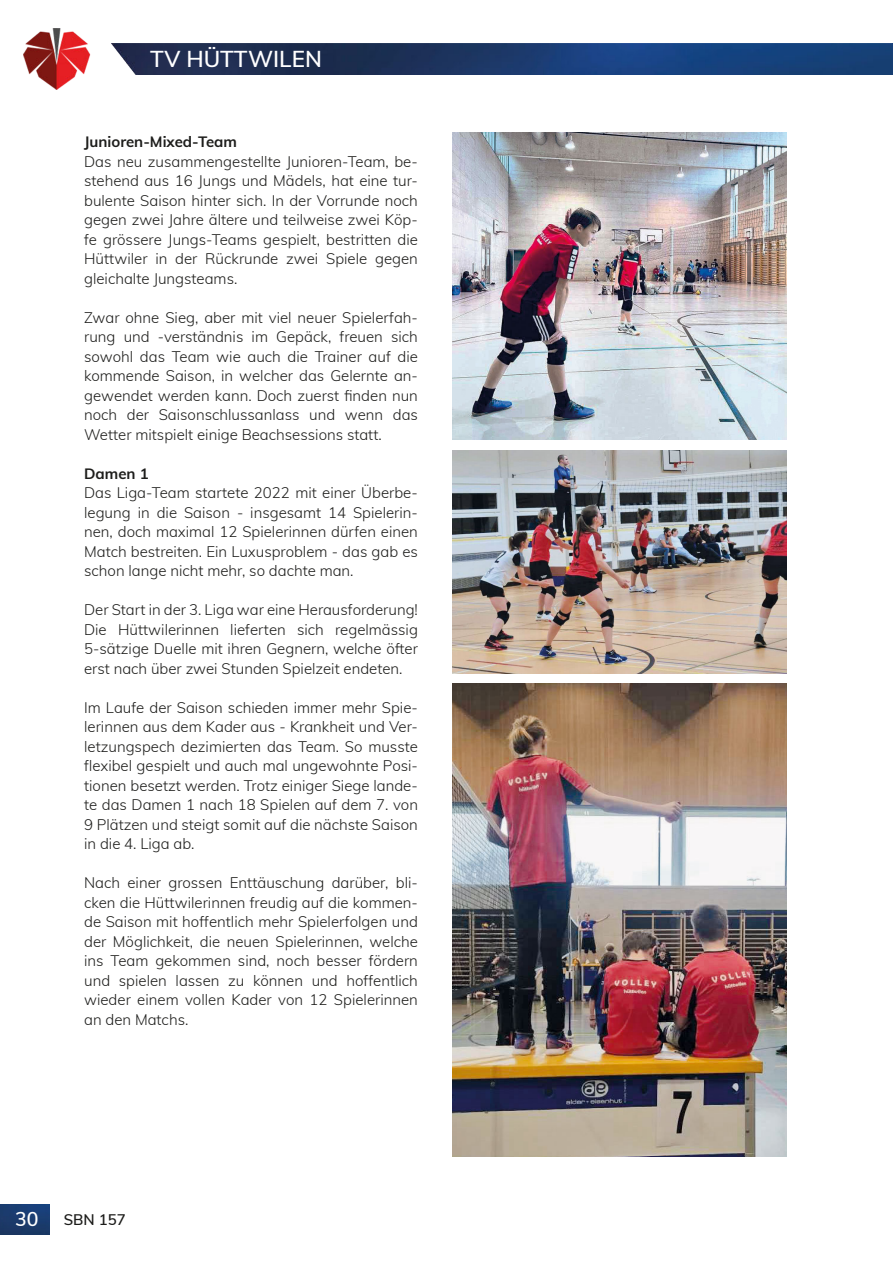
<style>
.page{position:relative;width:893px;height:1263px;background:#fff}
.page>*{position:absolute;margin:0;border:0;box-sizing:border-box;transform-origin:0 0}
.t1{font:600 22.5px "Muli";color:#fff}
.t2{font:600 19.5px "Muli";color:#fff}
.t3{font:300 15px/19.5px "Muli";color:#1d1d1b;text-align:justify}
.t4{font:700 15px "Muli";color:#1d1d1b}
.t5{font:600 15px "Muli";color:#1d1d1b}
</style>
<div class="page">
<img style="left:112px;top:44px;width:781px;height:30px">
<img style="left:0;top:1205px;width:50px;height:30px">
<img style="left:23px;top:28px;width:68px;height:61px">
<img style="left:453px;top:133px;width:333px;height:307px">
<img style="left:453px;top:450px;width:334px;height:224px">
<img style="left:453px;top:683px;width:334px;height:474px">
<h1 class="t1" style="left:150px;top:43px;width:173px">TV HÜTTWILEN</h1>
<p class="t4" style="left:84px;top:131px;width:154px">Junioren-Mixed-Team</p>
<p class="t3" style="left:84px;top:151px;width:335px">Das neu zusammengestellte Junioren-Team, be&shy;stehend aus 16 Jungs und Mädels, hat eine tur&shy;bulente Saison hinter sich. In der Vorrunde noch gegen zwei Jahre ältere und teilweise zwei Köp&shy;fe grössere Jungs-Teams gespielt, bestritten die Hüttwiler in der Rückrunde zwei Spiele gegen gleichalte Jungsteams.</p>
<p class="t3" style="left:84px;top:307px;width:335px">Zwar ohne Sieg, aber mit viel neuer Spielerfah&shy;rung und -verständnis im Gepäck, freuen sich sowohl das Team wie auch die Trainer auf die kommende Saison, in welcher das Gelernte an&shy;gewendet werden kann. Doch zuerst finden nun noch der Saisonschlussanlass und wenn das Wetter mitspielt einige Beachsessions statt.</p>
<p class="t4" style="left:84px;top:462px;width:66px">Damen 1</p>
<p class="t3" style="left:84px;top:482px;width:335px">Das Liga-Team startete 2022 mit einer Überbe&shy;legung in die Saison - insgesamt 14 Spielerin&shy;nen, doch maximal 12 Spielerinnen dürfen einen Match bestreiten. Ein Luxusproblem - das gab es schon lange nicht mehr, so dachte man.</p>
<p class="t3" style="left:84px;top:599px;width:335px">Der Start in der 3. Liga war eine Herausforderung!<br>Die Hüttwilerinnen lieferten sich regelmässig 5-sätzige Duelle mit ihren Gegnern, welche öfter erst nach über zwei Stunden Spielzeit endeten.</p>
<p class="t3" style="left:84px;top:697px;width:335px">Im Laufe der Saison schieden immer mehr Spie&shy;lerinnen aus dem Kader aus - Krankheit und Ver&shy;letzungspech dezimierten das Team. So musste flexibel gespielt und auch mal ungewohnte Posi&shy;tionen besetzt werden. Trotz einiger Siege lande&shy;te das Damen 1 nach 18 Spielen auf dem 7. von 9 Plätzen und steigt somit auf die nächste Saison in die 4. Liga ab.</p>
<p class="t3" style="left:84px;top:872px;width:335px">Nach einer grossen Enttäuschung darüber, bli&shy;cken die Hüttwilerinnen freudig auf die kommen&shy;de Saison mit hoffentlich mehr Spielerfolgen und der Möglichkeit, die neuen Spielerinnen, welche ins Team gekommen sind, noch besser fördern und spielen lassen zu können und hoffentlich wieder einem vollen Kader von 12 Spielerinnen an den Matchs.</p>
<h2 class="t2" style="left:15px;top:1205px;width:25px">30</h2>
<p class="t5" style="left:64px;top:1209px;width:64px">SBN 157</p>
</div>
